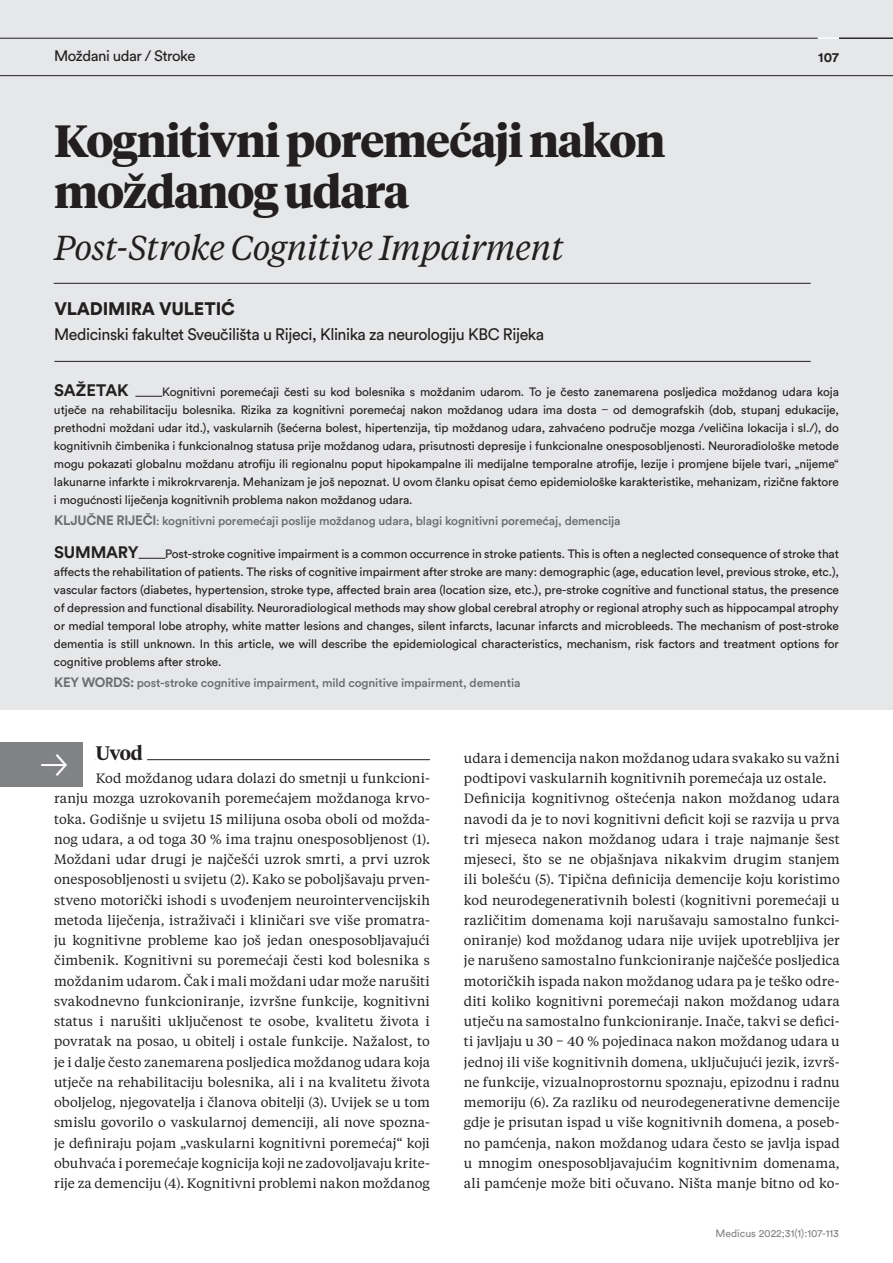
<style>
.page{position:relative;width:893px;height:1263px;background:#fff}
.page>*{position:absolute;margin:0;border:0;box-sizing:border-box;transform-origin:0 0}
.t1{font:700 45px/51px "Tiempos Headline";letter-spacing:-.02em;color:#231f20}
.t2{font:italic 34.5px "Tiempos Headline";letter-spacing:-.02em;color:#231f20}
.t3{font:600 19.5px "Tiempos Headline";color:#231f20}
.t4{font:900 18px "Circular Pro";letter-spacing:-.01em;color:#231f20}
.t5{font:16.5px "Circular Pro";letter-spacing:-.025em;color:#231f20}
.t6{font:700 16.5px "Circular Pro";letter-spacing:-.01em;color:#231f20}
.t7{font:15px "Circular Pro";letter-spacing:-.03em;color:#231f20}
.t8{font:13.5px/20.2px "Tiempos Headline";letter-spacing:.005em;color:#231f20;text-align:justify}
.t9{font:700 13.5px "Circular Pro";color:#231f20}
.t10{font:12px/18px "Circular Pro";letter-spacing:-.01em;color:#231f20;text-align:justify}
.t11{font:500 12px "Circular Pro";letter-spacing:-.01em;color:#6c6d70}
.t12{font:10.5px "Circular Pro";color:#808285}
.s1{font-family:"Tiempos Headline"}
.s2{font-weight:700;font-size:13.5px}
.s3{font-family:"Tiempos Headline";font-weight:400}
</style>
<div class="page">
<div style="left:0;top:0;width:893px;height:710px;background:#e6e7e9"></div>
<div style="left:0;top:742px;width:83px;height:45px;background:#808285"></div>
<hr style="left:96px;top:759px;width:334px;height:1px;background:#231f20">
<hr style="left:96px;top:758px;width:51px;height:3px;background:#fff">
<hr style="left:0;top:75px;width:893px;height:1px;background:#231f20">
<hr style="left:0;top:38px;width:818px;height:1px;background:#231f20">
<hr style="left:839px;top:38px;width:54px;height:1px;background:#231f20">
<svg style="left:819px;top:38px;width:20px;height:1px"></svg>
<hr style="left:54px;top:283px;width:757px;height:1px;background:#231f20">
<hr style="left:54px;top:361px;width:757px;height:1px;background:#231f20">
<svg style="left:135px;top:396px;width:27px;height:1px"></svg>
<svg style="left:139px;top:558px;width:27px;height:1px"></svg>
<p class="t7" style="left:54px;top:46px;width:143px">Moždani udar / Stroke</p>
<h1 class="t1" style="left:54px;top:114px;width:613px">Kognitivni poremećaji nakon moždanog udara</h1>
<p class="t9" style="left:818px;top:47px;width:22px">107</p>
<h2 class="t2" style="left:54px;top:224px;width:512px">Post-Stroke Cognitive Impairment</h2>
<h3 class="t4" style="left:54px;top:296px;width:182px">VLADIMIRA VULETIĆ</h3>
<p class="t5" style="left:54px;top:323px;width:492px">Medicinski fakultet Sveučilišta u Rijeci, Klinika za neurologiju KBC Rijeka</p>
<p class="t6" style="left:54px;top:379px;width:76px">SAŽETAK</p>
<p class="t10" style="left:54px;top:383px;width:786px;text-indent:108px">Kognitivni poremećaji česti su kod bolesnika s moždanim udarom. To je često zanemarena posljedica moždanog udara koja utječe na rehabilitaciju bolesnika. Rizika za kognitivni poremećaj nakon moždanog udara ima dosta <span class="s1">–</span> od demografskih (dob, stupanj edukacije, prethodni moždani udar itd.), vaskularnih (šećerna bolest, hipertenzija, tip moždanog udara, zahvaćeno područje mozga /veličina lokacija i sl./), do kognitivnih čimbenika i funkcionalnog statusa prije moždanog udara, prisutnosti depresije i funkcionalne onesposobljenosti. Neuroradiološke metode mogu pokazati globalnu moždanu atrofiju ili regionalnu poput hipokampalne ili medijalne temporalne atrofije, lezije i promjene bijele tvari, „nijeme“ lakunarne infarkte i mikrokrvarenja. Mehanizam je još nepoznat. U ovom članku opisat ćemo epidemiološke karakteristike, mehanizam, rizične faktore i mogućnosti liječenja kognitivnih problema nakon moždanog udara.</p>
<p class="t11" style="left:54px;top:513px;width:568px"><span class="s2">KLJUČNE RIJEČI</span><span class="s3">:</span> kognitivni poremećaji poslije moždanog udara, blagi kognitivni poremećaj, demencija</p>
<p class="t6" style="left:54px;top:541px;width:86px">SUMMARY</p>
<p class="t10" style="left:54px;top:545px;width:786px;text-indent:111px">Post-stroke cognitive impairment is a common occurrence in stroke patients. This is often a neglected consequence of stroke that affects the rehabilitation of patients. The risks of cognitive impairment after stroke are many: demographic (age, education level, previous stroke, etc.), vascular factors (diabetes, hypertension, stroke type, affected brain area (location size, etc.), pre-stroke cognitive and functional status, the presence of depression and functional disability. Neuroradiological methods may show global cerebral atrophy or regional atrophy such as hippocampal atrophy or medial temporal lobe atrophy, white matter lesions and changes, silent infarcts, lacunar infarcts and microbleeds. The mechanism of post-stroke dementia is still unknown. In this article, we will describe the epidemiological characteristics, mechanism, risk factors and treatment options for cognitive problems after stroke.</p>
<p class="t11" style="left:54px;top:675px;width:468px"><span class="s2">KEY WORDS:</span> post-stroke cognitive impairment, mild cognitive impairment, dementia</p>
<h3 class="t3" style="left:96px;top:739px;width:49px">Uvod</h3>
<p class="t8" style="left:54px;top:768px;width:377px;text-indent:42px">Kod moždanog udara dolazi do smetnji u funkcioni&shy;ranju mozga uzrokovanih poremećajem moždanoga krvo&shy;toka. Godišnje u svijetu 15 milijuna osoba oboli od možda&shy;nog udara, a od toga 30 % ima trajnu onesposobljenost (1).<br>Moždani udar drugi je najčešći uzrok smrti, a prvi uzrok onesposobljenosti u svijetu (2). Kako se poboljšavaju prven&shy;stveno motorički ishodi s uvođenjem neurointervencijskih metoda liječenja, istraživači i kliničari sve više promatra&shy;ju kognitivne probleme kao još jedan onesposobljavajući čimbenik. Kognitivni su poremećaji česti kod bolesnika s moždanim udarom. Čak i mali moždani udar može narušiti svakodnevno funkcioniranje, izvršne funkcije, kognitivni status i narušiti uključenost te osobe, kvalitetu života i povratak na posao, u obitelj i ostale funkcije. Nažalost, to je i dalje često zanemarena posljedica moždanog udara koja utječe na rehabilitaciju bolesnika, ali i na kvalitetu života oboljelog, njegovatelja i članova obitelji (3). Uvijek se u tom smislu govorilo o vaskularnoj demenciji, ali nove spozna&shy;je definiraju pojam „vaskularni kognitivni poremećaj“ koji obuhvaća i poremećaje kognicija koji ne zadovoljavaju krite&shy;rije za demenciju (4). Kognitivni problemi nakon moždanog</p>
<p class="t8" style="left:464px;top:747px;width:377px;text-align:left">udara i demencija nakon moždanog udara svakako su važni podtipovi vaskularnih kognitivnih poremećaja uz ostale.<br>Definicija kognitivnog oštećenja nakon moždanog udara navodi da je to novi kognitivni deficit koji se razvija u prva tri mjeseca nakon moždanog udara i traje najmanje šest mjeseci, što se ne objašnjava nikakvim drugim stanjem ili bolešću (5). Tipična definicija demencije koju koristimo kod neurodegenerativnih bolesti (kognitivni poremećaji u različitim domenama koji narušavaju samostalno funkci&shy;oniranje) kod moždanog udara nije uvijek upotrebljiva jer je narušeno samostalno funkcioniranje najčešće posljedica motoričkih ispada nakon moždanog udara pa je teško odre&shy;diti koliko kognitivni poremećaji nakon moždanog udara utječu na samostalno funkcioniranje. Inače, takvi se defici&shy;ti javljaju u 30 − 40 % pojedinaca nakon moždanog udara u jednoj ili više kognitivnih domena, uključujući jezik, izvrš&shy;ne funkcije, vizualnoprostornu spoznaju, epizodnu i radnu memoriju (6). Za razliku od neurodegenerativne demencije gdje je prisutan ispad u više kognitivnih domena, a poseb&shy;no pamćenja, nakon moždanog udara često se javlja ispad u mnogim onesposobljavajućim kognitivnim domenama, ali pamćenje može biti očuvano. Ništa manje bitno od ko-</p>
<p class="t12" style="left:715px;top:1227px;width:125px">Medicus 2022;31(1):107-113</p>
</div>
